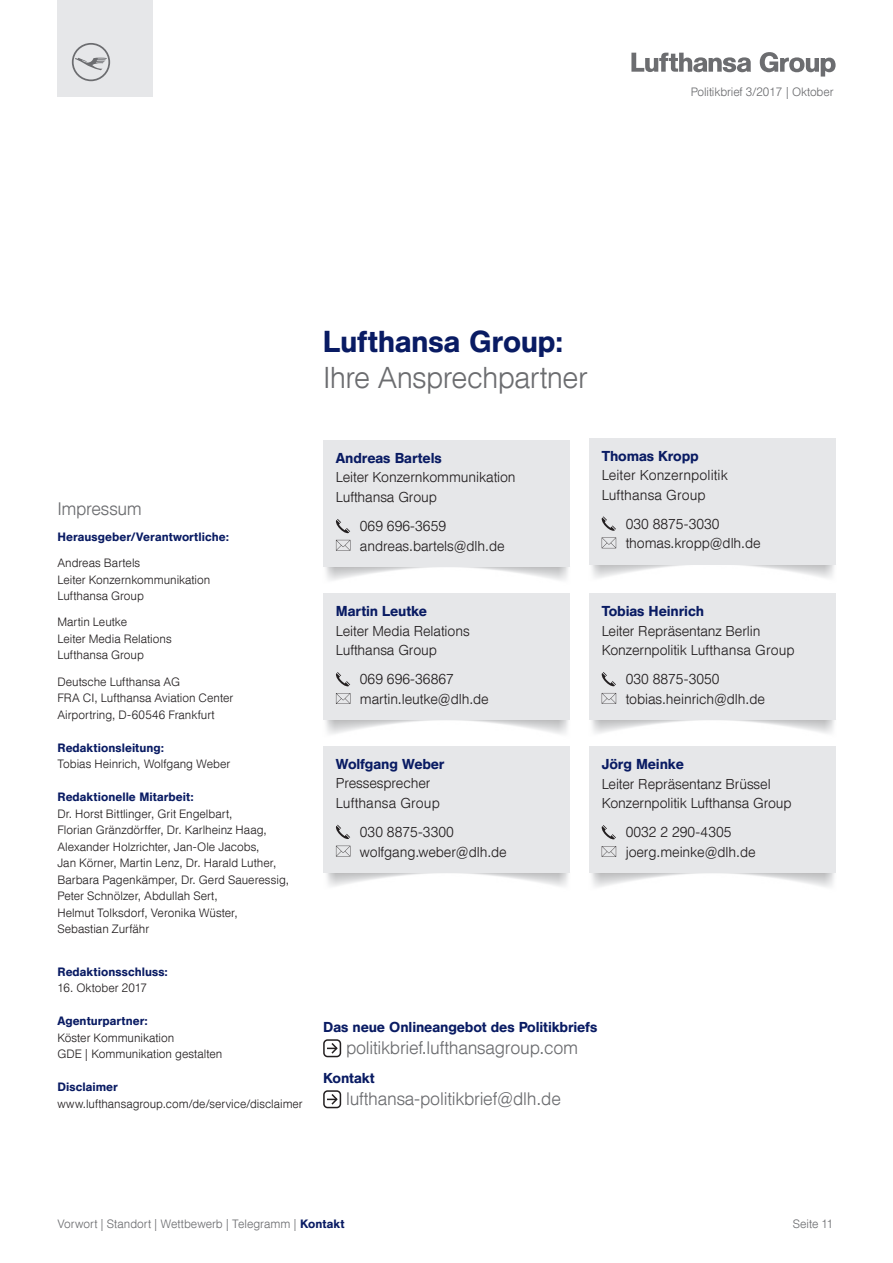
<style>
.page{position:relative;width:893px;height:1263px;background:#fff}
.page>*{position:absolute;margin:0;border:0;box-sizing:border-box;transform-origin:0 0}
.t1{font:300 30px "Helvetica DLHCGH";letter-spacing:-.01em;color:#6c6d70}
.t2{font:500 30px "Helvetica DLHCGH";letter-spacing:.015em;color:#091b63}
.t3{font:300 18px "Helvetica DLHCGH";letter-spacing:-.005em;color:#6c6d70}
.t4{font:300 14.25px/19.5px "Helvetica DLHCGH";color:#231f20}
.t5{font:500 14.25px "Helvetica DLHCGH";letter-spacing:.015em;color:#091b63}
.t6{font:300 12px/16.5px "Helvetica DLHCGH";letter-spacing:.01em;color:#231f20}
.t7{font:500 12px "Helvetica DLHCGH";letter-spacing:.03em;color:#091b63}
.t8{font:300 12px "Helvetica DLHCGH";letter-spacing:.005em;color:#6c6d70}
.s1{font-weight:500;color:#091b63}
</style>
<div class="page">
<div style="left:57px;top:0;width:96px;height:96px;background:#e6e7e9"></div>
<svg style="left:72px;top:43px;width:38px;height:38px"></svg>
<svg style="left:631px;top:52px;width:205px;height:25px"></svg>
<div style="left:323px;top:440px;width:247px;height:127px;background:#e6e7e9"></div>
<svg style="left:336px;top:519px;width:14px;height:14px"></svg>
<svg style="left:336px;top:540px;width:14px;height:11px"></svg>
<div style="left:323px;top:593px;width:247px;height:127px;background:#e6e7e9"></div>
<svg style="left:336px;top:672px;width:14px;height:15px"></svg>
<svg style="left:336px;top:693px;width:14px;height:11px"></svg>
<div style="left:589px;top:438px;width:247px;height:126px;background:#e6e7e9"></div>
<svg style="left:601px;top:516px;width:15px;height:15px"></svg>
<svg style="left:602px;top:537px;width:14px;height:11px"></svg>
<div style="left:589px;top:746px;width:247px;height:127px;background:#e6e7e9"></div>
<svg style="left:601px;top:825px;width:15px;height:15px"></svg>
<svg style="left:602px;top:846px;width:14px;height:11px"></svg>
<div style="left:323px;top:746px;width:247px;height:127px;background:#e6e7e9"></div>
<svg style="left:336px;top:825px;width:14px;height:14px"></svg>
<svg style="left:336px;top:846px;width:14px;height:10px"></svg>
<div style="left:589px;top:593px;width:247px;height:127px;background:#e6e7e9"></div>
<svg style="left:601px;top:672px;width:15px;height:15px"></svg>
<svg style="left:602px;top:693px;width:14px;height:11px"></svg>
<div style="left:323px;top:1039px;width:18px;height:18px;border:2px solid #231f20;border-radius:4px"></div>
<svg style="left:327px;top:1041px;width:12px;height:14px"></svg>
<div style="left:323px;top:1090px;width:18px;height:18px;border:2px solid #231f20;border-radius:4px"></div>
<svg style="left:327px;top:1092px;width:12px;height:14px"></svg>
<p class="t8" style="left:691px;top:85px;width:144px">Politikbrief 3/2017 | Oktober</p>
<h1 class="t2" style="left:323px;top:323px;width:242px">Lufthansa Group:</h1>
<h1 class="t1" style="left:323px;top:360px;width:266px">Ihre Ansprechpartner</h1>
<h2 class="t3" style="left:57px;top:498px;width:86px">Impressum</h2>
<p class="t7" style="left:57px;top:529px;width:173px">Herausgeber/Verantwortliche:</p>
<p class="t6" style="left:57px;top:555px;width:154px">Andreas Bartels<br>Leiter Konzernkommunikation<br>Lufthansa Group</p>
<p class="t6" style="left:57px;top:614px;width:116px">Martin Leutke<br>Leiter Media Relations<br>Lufthansa Group</p>
<p class="t6" style="left:57px;top:673px;width:177px">Deutsche Lufthansa AG<br>FRA CI, Lufthansa Aviation Center<br>Airportring, D-60546 Frankfurt</p>
<p class="t7" style="left:57px;top:740px;width:108px">Redaktionsleitung:</p>
<p class="t6" style="left:57px;top:756px;width:174px">Tobias Heinrich, Wolfgang Weber</p>
<p class="t7" style="left:57px;top:790px;width:138px">Redaktionelle Mitarbeit:</p>
<p class="t6" style="left:57px;top:805px;width:233px">Dr. Horst Bittlinger, Grit Engelbart,<br>Florian Gränzdörffer, Dr. Karlheinz Haag, Alexander Holzrichter, Jan-Ole Jacobs,<br>Jan Körner, Martin Lenz, Dr. Harald Luther, Barbara Pagenkämper, Dr. Gerd Saueressig, Peter Schnölzer, Abdullah Sert,<br>Helmut Tolksdorf, Veronika Wüster, Sebastian Zurfähr</p>
<p class="t7" style="left:57px;top:964px;width:112px">Redaktionsschluss:</p>
<p class="t6" style="left:57px;top:980px;width:91px">16. Oktober 2017</p>
<p class="t7" style="left:57px;top:1014px;width:92px">Agenturpartner:</p>
<p class="t6" style="left:57px;top:1029px;width:166px">Köster Kommunikation<br>GDE | Kommunikation gestalten</p>
<p class="t7" style="left:57px;top:1080px;width:62px">Disclaimer</p>
<p class="t6" style="left:57px;top:1095px;width:247px">www.lufthansagroup.com/de/service/disclaimer</p>
<p class="t5" style="left:336px;top:450px;width:107px">Andreas Bartels</p>
<p class="t4" style="left:336px;top:468px;width:181px">Leiter Konzernkommunikation<br>Lufthansa Group</p>
<p class="t4" style="left:360px;top:517px;width:146px">069 696-3659 andreas.bartels@dlh.de</p>
<p class="t5" style="left:336px;top:603px;width:92px">Martin Leutke</p>
<p class="t4" style="left:336px;top:621px;width:135px">Leiter Media Relations<br>Lufthansa Group</p>
<p class="t4" style="left:360px;top:670px;width:130px">069 696-36867 martin.leutke@dlh.de</p>
<p class="t5" style="left:336px;top:755px;width:110px">Wolfgang Weber</p>
<p class="t4" style="left:336px;top:774px;width:105px">Pressesprecher<br>Lufthansa Group</p>
<p class="t4" style="left:360px;top:822px;width:148px">030 8875-3300 wolfgang.weber@dlh.de</p>
<p class="t5" style="left:602px;top:447px;width:98px">Thomas Kropp</p>
<p class="t4" style="left:602px;top:465px;width:128px">Leiter Konzernpolitik<br>Lufthansa Group</p>
<p class="t4" style="left:626px;top:514px;width:136px">030 8875-3030 thomas.kropp@dlh.de</p>
<p class="t5" style="left:602px;top:603px;width:103px">Tobias Heinrich</p>
<p class="t4" style="left:602px;top:621px;width:194px">Leiter Repräsentanz Berlin<br>Konzernpolitik Lufthansa Group</p>
<p class="t4" style="left:626px;top:670px;width:141px">030 8875-3050 tobias.heinrich@dlh.de</p>
<p class="t5" style="left:602px;top:756px;width:83px">Jörg Meinke</p>
<p class="t4" style="left:602px;top:774px;width:191px">Leiter Repräsentanz Brüssel<br>Konzernpolitik Lufthansa Group</p>
<p class="t4" style="left:626px;top:823px;width:131px">0032 2 290-4305 joerg.meinke@dlh.de</p>
<p class="t5" style="left:323px;top:1018px;width:275px">Das neue Onlineangebot des Politikbriefs</p>
<h2 class="t3" style="left:346px;top:1037px;width:234px">politikbrief.lufthansagroup.com</h2>
<p class="t5" style="left:323px;top:1069px;width:53px">Kontakt</p>
<h2 class="t3" style="left:346px;top:1088px;width:216px">lufthansa-politikbrief@dlh.de</h2>
<p class="t8" style="left:57px;top:1216px;width:288px">Vorwort | Standort | Wettbewerb | Telegramm | <span class="s1">Kontakt</span></p>
<p class="t8" style="left:793px;top:1216px;width:42px">Seite 11</p>
</div>
